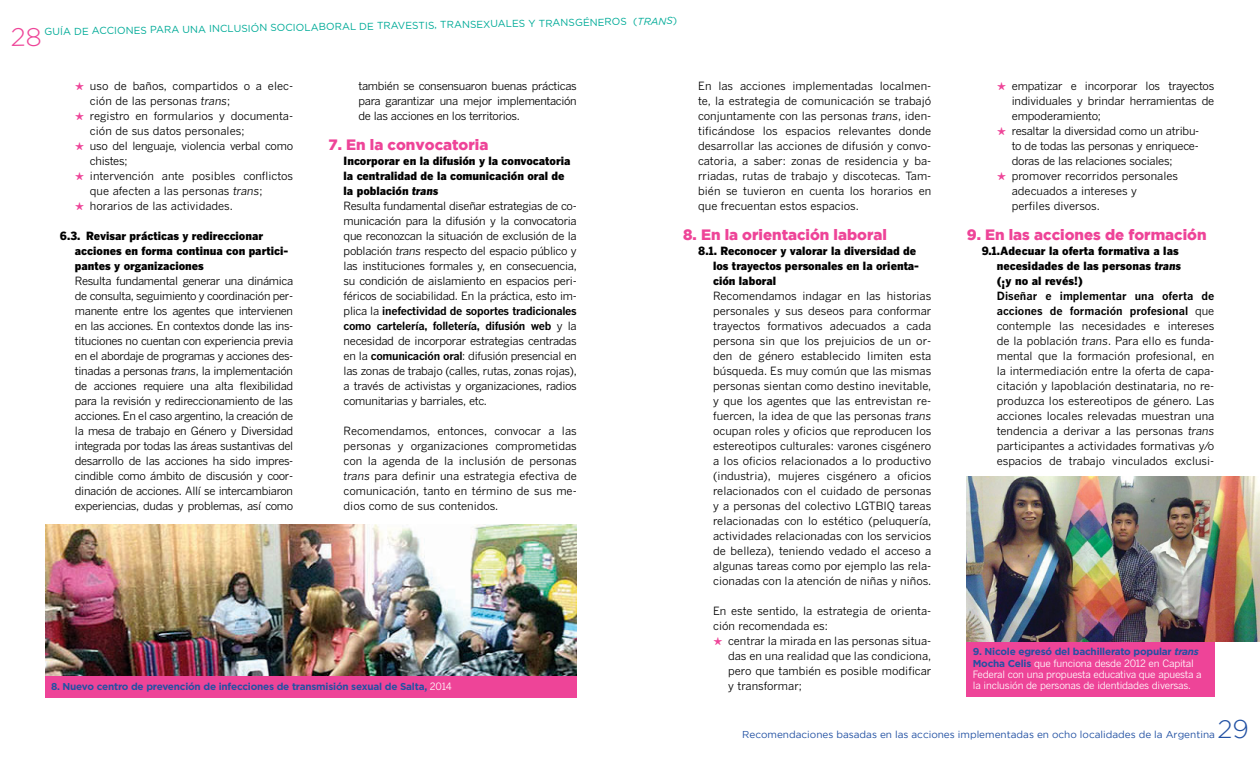
<style>
.page{position:relative;width:1260px;height:765px;background:#fff}
.page>*{position:absolute;margin:0;border:0;box-sizing:border-box;transform-origin:0 0}
.t1{font:300 25.5px "Gotham";color:#2251a3}
.t2{font:900 15px "Gotham";color:#ee4498}
.t3{font:11.25px/15px "Benton Gothic";letter-spacing:-.02em;color:#000;text-align:justify}
.t4{font:11.25px/15px "Benton Gothic";color:#000}
.t5{font:900 11.25px/15px "Benton Gothic";color:#000}
.t6{font:10.12px "Gotham";color:#00ab98}
.t7{font:10px/11.2px "Benton Gothic";letter-spacing:-.02em;color:#fff}
.t8{font:700 10px "Gotham";letter-spacing:-.02em;color:#2251a3}
.t9{font:10px "Gotham";color:#2251a3}
.s1{font-style:italic}
.s2{font-weight:700}
.s3{font-weight:900}
.s4{font-weight:900;font-style:italic}
.s5{font-family:"Gotham";font-weight:700;color:#2251a3}
.s6{font-family:"Benton Gothic";font-weight:400;color:#fff}
</style>
<div class="page">
<div style="left:45px;top:588px;width:532px;height:110px;background:#ee4498"></div>
<img style="left:45px;top:524px;width:532px;height:152px">
<div style="left:967px;top:493px;width:248px;height:204px;background:#ee4498"></div>
<img style="left:967px;top:476px;width:293px;height:165px">
<p class="t6" style="left:44px;top:25px;width:634px;rotate:-1deg">GUÍA DE ACCIONES PARA UNA INCLUSIÓN SOCIOLABORAL DE TRAVESTIS, TRANSEXUALES Y TRANsGÉNEROS (<span class="s1">TRANS</span>)</p>
<p class="t3" style="left:1012px;top:78px;width:204px;text-align:left">empatizar e incorporar los trayectos individuales y brindar herramientas de empoderamiento;<br>resaltar la diversidad como un atribu-<br>to de todas las personas y enriquece&shy;doras de las relaciones sociales; promover recorridos personales adecuados a intereses y<br>perfiles diversos.</p>
<h2 class="t2" style="left:967px;top:226px;width:241px">9. En las acciones de formación</h2>
<p class="t5" style="left:997px;top:243px;width:186px;text-indent:-15px">9.1.Adecuar la oferta formativa a las necesidades de las personas <span class="s1">trans </span>(¡y no al revés!)</p>
<p class="t3" style="left:997px;top:288px;width:219px"><span class="s2">Diseñar e implementar una oferta de acciones de formación profesional</span> que contemple las necesidades e intereses de la población <span class="s1">trans</span>. Para ello es funda&shy;mental que la formación profesional, en la intermediación entre la oferta de capa&shy;citación y lapoblación destinataria, no re&shy;produzca los estereotipos de género. Las acciones locales relevadas muestran una tendencia a derivar a las personas <span class="s1">trans </span>participantes a actividades formativas y/o espacios de trabajo vinculados exclusi-</p>
<p class="t3" style="left:359px;top:78px;width:220px">también se consensuaron buenas prácticas para garantizar una mejor implementación de las acciones en los territorios.</p>
<h2 class="t2" style="left:329px;top:136px;width:161px">7. En la convocatoria</h2>
<p class="t3" style="left:344px;top:153px;width:235px;text-align:left"><span class="s3">Incorporar en la difusión y la convocatoria la centralidad de la comunicación oral de la población</span> <span class="s4">trans<br></span>Resulta fundamental diseñar estrategias de co&shy;municación para la difusión y la convocatoria que reconozcan la situación de exclusión de la población <span class="s1">trans</span> respecto del espacio público y las instituciones formales y, en consecuencia, su condición de aislamiento en espacios peri&shy;féricos de sociabilidad. En la práctica, esto im&shy;plica la <span class="s2">inefectividad de soportes tradicionales como cartelería, folletería, difusión web</span> y la necesidad de incorporar estrategias centradas en la <span class="s2">comunicación oral</span>: difusión presencial en las zonas de trabajo (calles, rutas, zonas rojas), a través de activistas y organizaciones, radios comunitarias y barriales, etc.</p>
<p class="t3" style="left:344px;top:423px;width:235px">Recomendamos, entonces, convocar a las personas y organizaciones comprometidas con la agenda de la inclusión de personas <span class="s1">trans</span> para definir una estrategia efectiva de comunicación, tanto en término de sus me&shy;dios como de sus contenidos.</p>
<p class="t4" style="left:90px;top:78px;width:205px">uso de baños, compartidos o a elec&shy;ción de las personas <span class="s1">trans</span>;<br>registro en formularios y documenta&shy;ción de sus datos personales;<br>uso del lenguaje, violencia verbal como chistes;<br>intervención ante posibles conflictos que afecten a las personas <span class="s1">trans</span>; horarios de las actividades.</p>
<p class="t5" style="left:75px;top:228px;width:215px;text-indent:-15px">6.3. Revisar prácticas y redireccionar acciones en forma continua con partici&shy;pantes y organizaciones</p>
<p class="t3" style="left:75px;top:273px;width:220px">Resulta fundamental generar una dinámica de consulta, seguimiento y coordinación per&shy;manente entre los agentes que intervienen en las acciones. En contextos donde las ins&shy;tituciones no cuentan con experiencia previa en el abordaje de programas y acciones des&shy;tinadas a personas <span class="s1">trans</span>, la implementación de acciones requiere una alta flexibilidad para la revisión y redireccionamiento de las acciones. En el caso argentino, la creación de la mesa de trabajo en Género y Diversidad integrada por todas las áreas sustantivas del desarrollo de las acciones ha sido impres&shy;cindible como ámbito de discusión y coor&shy;dinación de acciones. Allí se intercambiaron experiencias, dudas y problemas, así como</p>
<p class="t3" style="left:698px;top:78px;width:235px">En las acciones implementadas localmen&shy;te, la estrategia de comunicación se trabajó conjuntamente con las personas <span class="s1">trans</span>, iden&shy;tificándose los espacios relevantes donde desarrollar las acciones de difusión y convo&shy;catoria, a saber: zonas de residencia y ba&shy;rriadas, rutas de trabajo y discotecas. Tam&shy;bién se tuvieron en cuenta los horarios en que frecuentan estos espacios.</p>
<h2 class="t2" style="left:683px;top:226px;width:205px">8. En la orientación laboral</h2>
<p class="t5" style="left:713px;top:243px;width:207px;text-indent:-15px">8.1. Reconocer y valorar la diversidad de los trayectos personales en la orienta&shy;ción laboral</p>
<p class="t3" style="left:713px;top:288px;width:220px">Recomendamos indagar en las historias personales y sus deseos para conformar trayectos formativos adecuados a cada persona sin que los prejuicios de un or&shy;den de género establecido limiten esta búsqueda. Es muy común que las mismas personas sientan como destino inevitable, y que los agentes que las entrevistan re&shy;fuercen, la idea de que las personas <span class="s1">trans </span>ocupan roles y oficios que reproducen los estereotipos culturales: varones cisgénero a los oficios relacionados a lo productivo (industria), mujeres cisgénero a oficios relacionados con el cuidado de personas y a personas del colectivo LGTBIQ tareas relacionadas con lo estético (peluquería, actividades relacionadas con los servicios de belleza), teniendo vedado el acceso a algunas tareas como por ejemplo las rela&shy;cionadas con la atención de niñas y niños.</p>
<p class="t4" style="left:713px;top:603px;width:220px">En este sentido, la estrategia de orienta&shy;ción recomendada es:</p>
<p class="t3" style="left:728px;top:633px;width:205px">centrar la mirada en las personas situa&shy;das en una realidad que las condiciona, pero que también es posible modificar y transformar;</p>
<p class="t8" style="left:973px;top:645px;width:228px">9. Nicole egresó del bachillerato popular <span class="s1">trans</span></p>
<p class="t7" style="left:973px;top:657px;width:230px"><span class="s5">Mocha Celis</span> que funciona desde 2012 en Capital<br>Federal con una propuesta educativa que apuesta a</p>
<p class="t8" style="left:51px;top:679px;width:402px">8. Nuevo centro de prevención de infecciones de transmisión sexual de Salta, <span class="s6">2014</span></p>
<p class="t7" style="left:973px;top:680px;width:220px">la inclusión de personas de identidades diversas.</p>
<h1 class="t1" style="left:1217px;top:715px;width:33px">29</h1>
<p class="t9" style="left:742px;top:728px;width:474px">Recomendaciones basadas en las acciones implementadas en ocho localidades de la Argentina</p>
</div>
